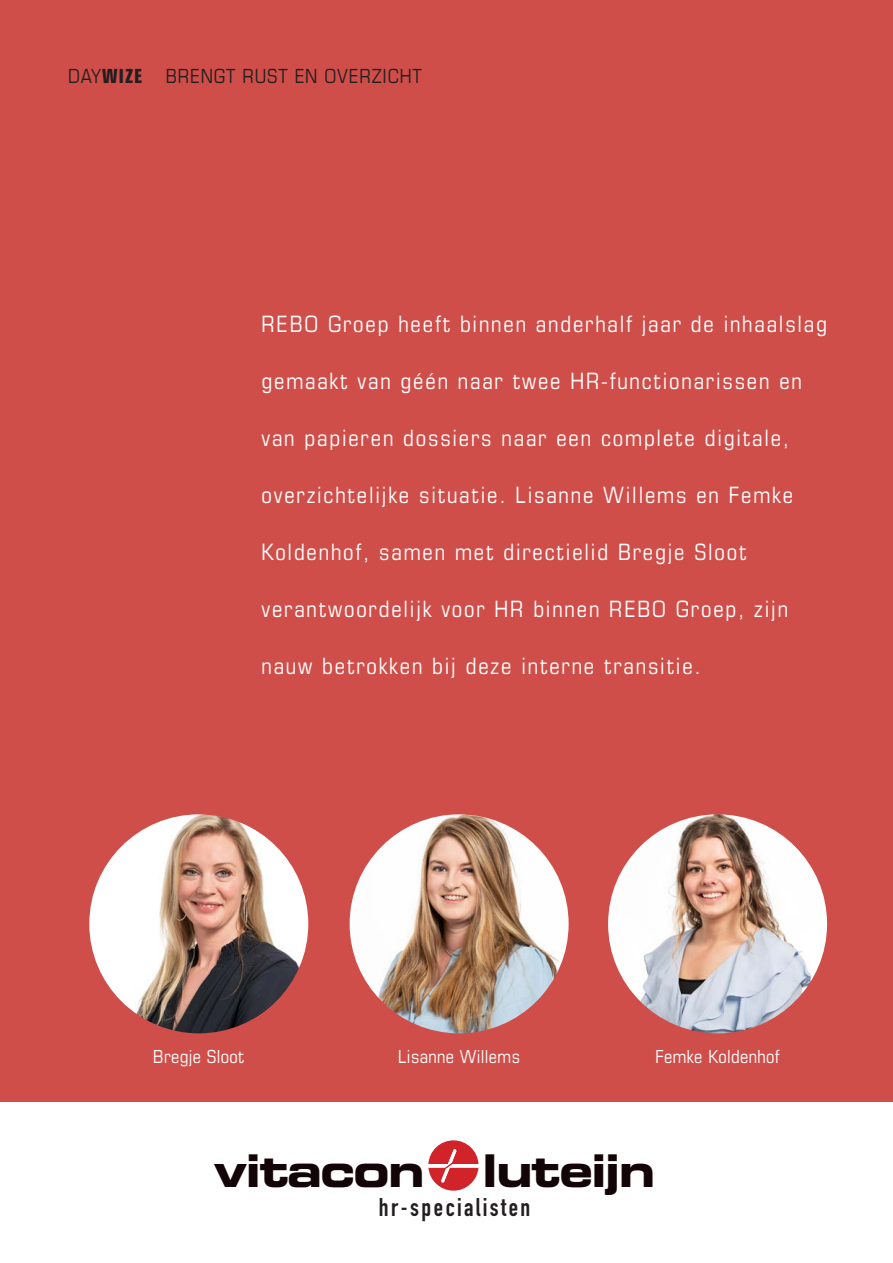
<style>
.page{position:relative;width:893px;height:1263px;background:#fff}
.page>*{position:absolute;margin:0;border:0;box-sizing:border-box;transform-origin:0 0}
.t1{font:45.15px "Eurostile Bold Extended Two";letter-spacing:-.04em;color:#130407}
.t2{font:25.35px "DIN Engschrift";letter-spacing:.095em;color:#231f20}
.t3{font:condensed 22.5px "Eurostile LT Std";letter-spacing:.08em;color:#fff}
.t4{font:condensed 19.5px "Eurostile LT Std";letter-spacing:.04em;color:#231f20}
.t5{font:condensed 18px "Eurostile LT Std";letter-spacing:.02em;color:#fff}
.s1{font-weight:700}
.s2{font-family:"DIN Neuzeit Grotesk";font-weight:700;font-stretch:condensed}
</style>
<div class="page">
<svg style="left:428px;top:1140px;width:51px;height:51px"></svg>
<div style="left:0;top:0;width:893px;height:1101px;background:#d04e49"></div>
<img style="left:89px;top:814px;width:219px;height:219px;border-radius:109px">
<img style="left:350px;top:814px;width:219px;height:219px;border-radius:109px">
<img style="left:608px;top:814px;width:219px;height:219px;border-radius:109px">
<p class="t4" style="left:68px;top:64px;width:355px">DAY<span class="s1">WIZE</span> BRENGT RUST EN OVERZICHT</p>
<p class="t3" style="left:261px;top:310px;width:567px">REBO Groep heeft binnen anderhalf jaar de inhaalslag</p>
<p class="t3" style="left:261px;top:367px;width:542px">gemaakt van géén naar twee HR-functionarissen en</p>
<p class="t3" style="left:261px;top:424px;width:529px">van papieren dossiers naar een complete digitale,</p>
<p class="t3" style="left:261px;top:481px;width:533px">overzichtelijke situatie. Lisanne Willems en Femke</p>
<p class="t3" style="left:261px;top:538px;width:487px">Koldenhof, samen met directielid Bregje Sloot</p>
<p class="t3" style="left:261px;top:595px;width:528px">verantwoordelijk voor HR binnen REBO Groep, zijn</p>
<p class="t3" style="left:261px;top:652px;width:441px">nauw betrokken bij deze interne transitie.</p>
<p class="t5" style="left:153px;top:1045px;width:92px">Bregje Sloot</p>
<p class="t5" style="left:398px;top:1045px;width:123px">Lisanne Willems</p>
<p class="t5" style="left:655px;top:1045px;width:126px">Femke Koldenhof</p>
<h1 class="t1" style="left:214px;top:1139px;width:212px">vitacon</h1>
<h1 class="t1" style="left:482px;top:1139px;width:175px">luteijn</h1>
<p class="t2" style="left:379px;top:1192px;width:153px">hr<span class="s2">-</span>specialisten</p>
</div>
